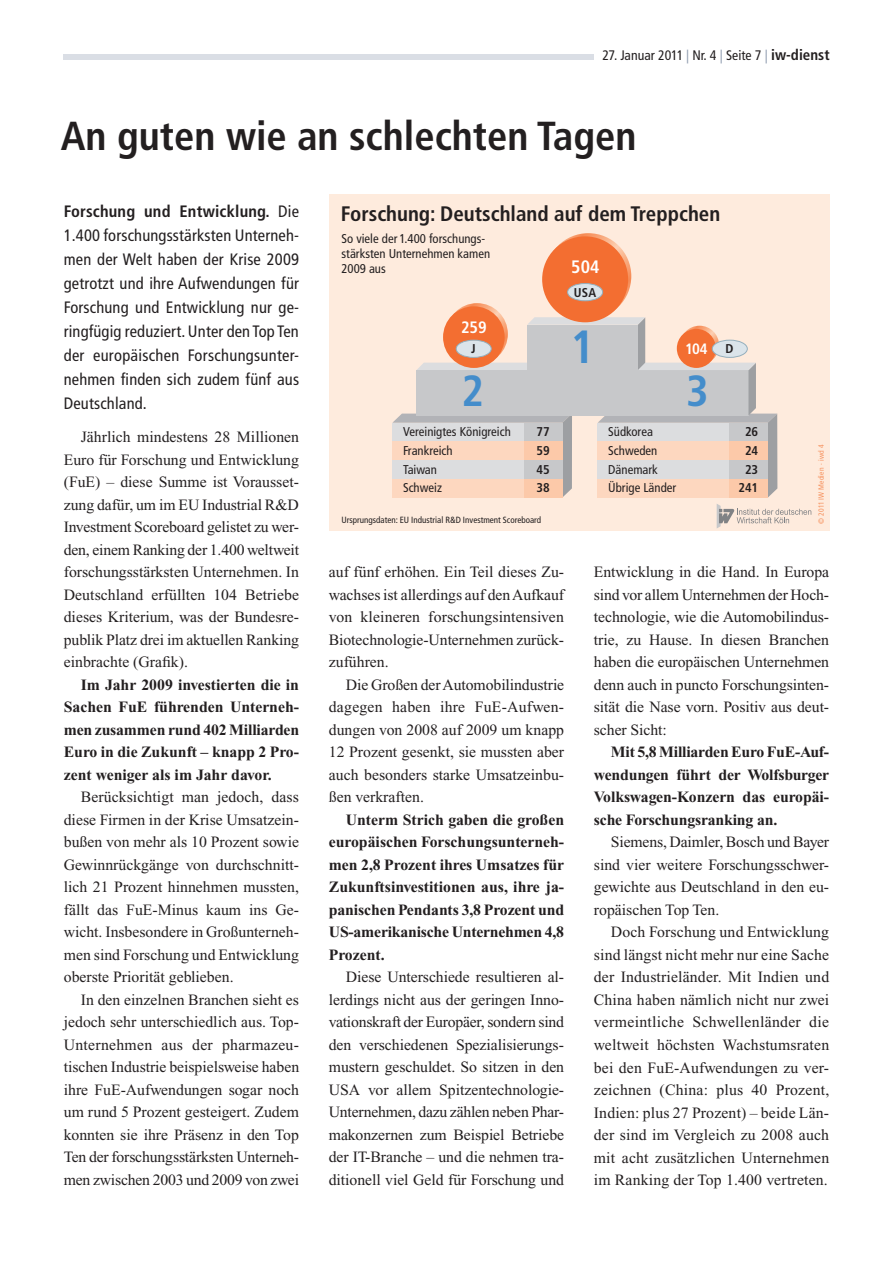
<style>
.page{position:relative;width:893px;height:1263px;background:#fff}
.page>*{position:absolute;margin:0;border:0;box-sizing:border-box;transform-origin:0 0}
.t1{font:700 condensed 46.5px "Frutiger";color:#448dcb}
.t2{font:700 condensed 43.5px "Frutiger";color:#448dcb}
.t3{font:700 condensed 40.5px "Frutiger";color:#231f20}
.t4{font:700 condensed 21px "Frutiger";color:#231f20}
.t5{font:700 condensed 18px "Frutiger";color:#fff}
.t6{font:condensed 16.5px/24px "Frutiger";letter-spacing:.01em;color:#231f20;text-align:justify}
.t7{font:700 condensed 16.5px "Frutiger";color:#fff}
.t8{font:15.75px/22.5px "Times New Roman";letter-spacing:-.005em;color:#231f20;text-align:justify}
.t9{font:700 15.75px/22.5px "Times New Roman";letter-spacing:-.01em;color:#231f20;text-align:justify}
.t10{font:700 condensed 15px "Frutiger";color:#fff}
.t11{font:condensed 13.8px "Frutiger";color:#231f20}
.t12{font:condensed 12.75px/18.8px "Frutiger";color:#231f20}
.t13{font:700 condensed 12.75px/18.8px "Frutiger";color:#231f20;text-align:justify}
.t14{font:condensed 9px "Frutiger";color:#231f20}
.t15{font:condensed 7.5px "Frutiger";letter-spacing:.015em;color:#f6915d}
.s1{color:#95a1b3}
.s2{font-weight:700;font-size:15px}
.s3{font-weight:700}
</style>
<div class="page">
<div style="left:64px;top:54px;width:530px;height:6px;background:#dadee5"></div>
<div style="left:329px;top:195px;width:500px;height:336px;background:#feebdd"></div>
<svg style="left:717px;top:504px;width:94px;height:24px"></svg>
<svg style="left:392px;top:317px;width:385px;height:181px"></svg>
<svg style="left:545px;top:233px;width:86px;height:86px"></svg>
<svg style="left:446px;top:303px;width:62px;height:62px"></svg>
<svg style="left:680px;top:326px;width:39px;height:39px"></svg>
<div style="left:542px;top:236px;width:86px;height:86px;background:#f36e31;border-radius:43px"></div>
<div style="left:443px;top:306px;width:62px;height:62px;background:#f36e31;border-radius:31px"></div>
<div style="left:677px;top:329px;width:39px;height:39px;background:#f36e31;border-radius:20px"></div>
<div style="left:568px;top:283px;width:35px;height:18px;background:#dbe4ea;border-radius:50%"></div>
<div style="left:567px;top:283px;width:36px;height:18px;border:1px solid #94afbd;border-radius:50%"></div>
<div style="left:456px;top:340px;width:35px;height:17px;background:#dbe4ea;border-radius:50%"></div>
<div style="left:456px;top:340px;width:36px;height:18px;border:1px solid #94afbd;border-radius:50%"></div>
<div style="left:712px;top:340px;width:35px;height:17px;background:#dbe4ea;border-radius:50%"></div>
<div style="left:712px;top:340px;width:36px;height:18px;border:1px solid #94afbd;border-radius:50%"></div>
<p class="t11" style="left:602px;top:47px;width:229px">27. Januar 2011 <span class="s1">|</span> Nr. 4 <span class="s1">|</span> Seite 7 <span class="s1">|</span> <span class="s2">iw-dienst</span></p>
<h3 class="t3" style="left:61px;top:112px;width:577px">An guten wie an schlechten Tagen</h3>
<p class="t6" style="left:64px;top:199px;width:237px"><span class="s3">Forschung und Entwicklung.</span> Die 1.400 forschungsstärksten Unterneh&shy;men der Welt haben der Krise 2009 getrotzt und ihre Aufwendungen für Forschung und Entwicklung nur ge&shy;ringfügig reduziert. Unter den Top Ten der europäischen Forschungsunter&shy;nehmen finden sich zudem fünf aus Deutschland.</p>
<p class="t8" style="left:64px;top:426px;width:237px;text-indent:17px">Jährlich mindestens 28 Millionen Euro für Forschung und Entwicklung (FuE) – diese Summe ist Vorausset&shy;zung dafür, um im EU Industrial R&amp;D Investment Scoreboard gelistet zu wer&shy;den, einem Ranking der 1.400 weltweit forschungsstärksten Unternehmen. In Deutschland erfüllten 104 Betriebe dieses Kriterium, was der Bundesre&shy;publik Platz drei im aktuellen Ranking einbrachte (Grafik).</p>
<p class="t9" style="left:64px;top:673px;width:237px;text-indent:17px">Im Jahr 2009 investierten die in Sachen FuE führenden Unterneh&shy;men zusammen rund 402 Milliarden Euro in die Zukunft – knapp 2 Pro&shy;zent weniger als im Jahr davor.</p>
<p class="t8" style="left:64px;top:786px;width:237px;text-indent:17px">Berücksichtigt man jedoch, dass diese Firmen in der Krise Umsatzein&shy;bußen von mehr als 10 Prozent sowie Gewinnrückgänge von durchschnitt&shy;lich 21 Prozent hinnehmen mussten, fällt das FuE-Minus kaum ins Ge&shy;wicht. Insbesondere in Großunterneh&shy;men sind Forschung und Entwicklung oberste Priorität geblieben.</p>
<p class="t8" style="left:64px;top:988px;width:237px;text-indent:17px">In den einzelnen Branchen sieht es jedoch sehr unterschiedlich aus. Top-Unternehmen aus der pharmazeu&shy;tischen Industrie beispielsweise haben ihre FuE-Aufwendungen sogar noch um rund 5 Prozent gesteigert. Zudem konnten sie ihre Präsenz in den Top Ten der forschungsstärksten Unterneh&shy;men zwischen 2003 und 2009 von zwei</p>
<h3 class="t4" style="left:341px;top:201px;width:381px">Forschung: Deutschland auf dem Treppchen</h3>
<p class="t12" style="left:341px;top:231px;width:150px;line-height:15px">So viele der 1.400 forschungs&shy;stärksten Unternehmen kamen<br>2009 aus</p>
<p class="t5" style="left:571px;top:256px;width:30px">504</p>
<p class="t13" style="left:574px;top:283px;width:24px">USA</p>
<p class="t7" style="left:461px;top:317px;width:27px">259</p>
<h1 class="t1" style="left:570px;top:319px;width:26px">1</h1>
<p class="t10" style="left:685px;top:340px;width:24px">104</p>
<p class="t13" style="left:471px;top:339px;width:6px">J</p>
<p class="t13" style="left:726px;top:339px;width:10px">D</p>
<h2 class="t2" style="left:461px;top:365px;width:24px">2</h2>
<h2 class="t2" style="left:686px;top:365px;width:24px">3</h2>
<p class="t12" style="left:403px;top:422px;width:109px">Vereinigtes Königreich<br>Frankreich<br>Taiwan<br>Schweiz</p>
<p class="t13" style="left:537px;top:422px;width:15px">77<br>59<br>45<br>38</p>
<p class="t12" style="left:608px;top:422px;width:69px">Südkorea<br>Schweden<br>Dänemark<br>Übrige Länder</p>
<p class="t13" style="left:738px;top:422px;width:21px;text-align:center">26<br>24<br>23<br>241</p>
<p class="t14" style="left:342px;top:515px;width:201px">Ursprungsdaten: EU Industrial R&amp;D Investment Scoreboard</p>
<p class="t15" style="left:817px;top:524px;width:81px;rotate:-90deg">© 2011 IW Medien · iwd 4</p>
<p class="t8" style="left:329px;top:561px;width:237px">auf fünf erhöhen. Ein Teil dieses Zu&shy;wachses ist allerdings auf den Aufkauf von kleineren forschungsintensiven Biotechnologie-Unternehmen zurück&shy;zuführen.</p>
<p class="t8" style="left:329px;top:673px;width:237px;text-indent:17px">Die Großen der Automobilindustrie dagegen haben ihre FuE-Aufwen&shy;dungen von 2008 auf 2009 um knapp 12 Prozent gesenkt, sie mussten aber auch besonders starke Umsatzeinbu&shy;ßen verkraften.</p>
<p class="t9" style="left:329px;top:808px;width:237px;text-indent:17px">Unterm Strich gaben die großen europäischen Forschungsunterneh&shy;men 2,8 Prozent ihres Umsatzes für Zukunftsinvestitionen aus, ihre ja&shy;panischen Pendants 3,8 Prozent und US-amerikanische Unternehmen 4,8<br>Prozent.</p>
<p class="t8" style="left:329px;top:966px;width:237px;text-indent:17px">Diese Unterschiede resultieren al&shy;lerdings nicht aus der geringen Inno&shy;vationskraft der Europäer, sondern sind den verschiedenen Spezialisierungs&shy;mustern geschuldet. So sitzen in den USA vor allem Spitzentechnologie-Unternehmen, dazu zählen neben Phar&shy;makonzernen zum Beispiel Betriebe der IT-Branche – und die nehmen tra&shy;ditionell viel Geld für Forschung und</p>
<p class="t8" style="left:594px;top:561px;width:237px">Entwicklung in die Hand. In Europa sind vor allem Unternehmen der Hoch&shy;technologie, wie die Automobilindus&shy;trie, zu Hause. In diesen Branchen haben die europäischen Unternehmen denn auch in puncto Forschungsinten&shy;sität die Nase vorn. Positiv aus deut&shy;scher Sicht:</p>
<p class="t9" style="left:594px;top:741px;width:237px;text-indent:17px">Mit 5,8 Milliarden Euro FuE-Auf&shy;wendungen führt der Wolfsburger Volkswagen-Konzern das europäi&shy;sche Forschungsranking an.</p>
<p class="t8" style="left:594px;top:831px;width:237px;text-indent:17px">Siemens, Daimler, Bosch und Bayer sind vier weitere Forschungsschwer&shy;gewichte aus Deutschland in den eu&shy;ropäischen Top Ten.</p>
<p class="t8" style="left:594px;top:921px;width:237px;text-indent:17px">Doch Forschung und Entwicklung sind längst nicht mehr nur eine Sache der Industrieländer. Mit Indien und China haben nämlich nicht nur zwei vermeintliche Schwellenländer die weltweit höchsten Wachstumsraten bei den FuE-Aufwendungen zu ver&shy;zeichnen (China: plus 40 Prozent, Indien: plus 27 Prozent) – beide Län&shy;der sind im Vergleich zu 2008 auch mit acht zusätzlichen Unternehmen im Ranking der Top 1.400 vertreten.</p>
</div>
